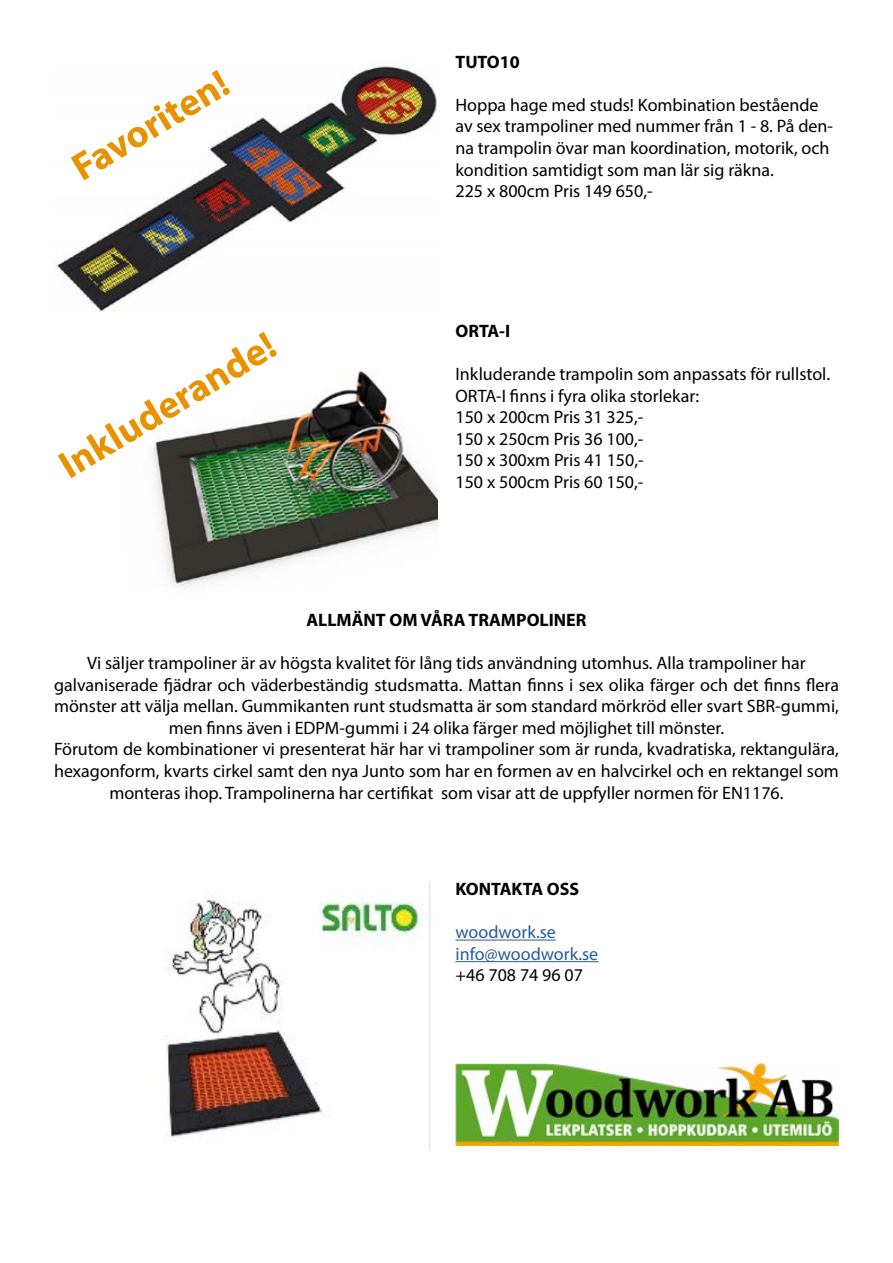
<style>
.page{position:relative;width:893px;height:1263px;background:#fff}
.page>*{position:absolute;margin:0;border:0;box-sizing:border-box;transform-origin:0 0}
.t1{font:700 39px "Myriad Pro";color:#e99200}
.t2{font:18px/21.6px "Myriad Pro";color:#000}
.t3{font:700 18px "Myriad Pro";color:#000}
.t4{font:18px/21.6px "Myriad Pro";color:#275b9b}
</style>
<div class="page">
<img style="left:56px;top:66px;width:381px;height:246px">
<img style="left:152px;top:370px;width:285px;height:217px">
<img style="left:164px;top:881px;width:267px;height:270px">
<hr style="left:455px;top:939px;width:101px;height:1px;background:#275b9b">
<hr style="left:455px;top:961px;width:143px;height:1px;background:#275b9b">
<img style="left:455px;top:1064px;width:384px;height:81px">
<h1 class="t1" style="left:62px;top:149px;width:177px;rotate:-31deg">Favoriten!</h1>
<h1 class="t1" style="left:49px;top:446px;width:247px;rotate:-31deg">Inkluderande!</h1>
<p class="t3" style="left:455px;top:50px;width:66px">TUTO10</p>
<p class="t2" style="left:455px;top:94px;width:379px">Hoppa hage med studs! Kombination bestående av sex trampoliner med nummer från 1 - 8. På den&shy;na trampolin övar man koordination, motorik, och kondition samtidigt som man lär sig räkna.<br>225 x 800cm Pris 149 650,-</p>
<p class="t3" style="left:455px;top:319px;width:56px">ORTA-I</p>
<p class="t2" style="left:455px;top:363px;width:376px">Inkluderande trampolin som anpassats för rullstol.<br>ORTA-I finns i fyra olika storlekar:<br>150 x 200cm Pris 31 325,-<br>150 x 250cm Pris 36 100,-<br>150 x 300xm Pris 41 150,-<br>150 x 500cm Pris 60 150,-</p>
<p class="t3" style="left:306px;top:608px;width:282px">ALLMÄNT OM VÅRA TRAMPOLINER</p>
<p class="t2" style="left:54px;top:652px;width:786px;text-align:center">Vi säljer trampoliner är av högsta kvalitet för lång tids användning utomhus. Alla trampoliner har galvaniserade fjädrar och väderbeständig studsmatta. Mattan finns i sex olika färger och det finns flera mönster att välja mellan. Gummikanten runt studsmatta är som standard mörkröd eller svart SBR-gummi, men finns även i EDPM-gummi i 24 olika färger med möjlighet till mönster.<br>Förutom de kombinationer vi presenterat här har vi trampoliner som är runda, kvadratiska, rektangulära, hexagonform, kvarts cirkel samt den nya Junto som har en formen av en halvcirkel och en rektangel som monteras ihop. Trampolinerna har certifikat som visar att de uppfyller normen för EN1176.</p>
<p class="t3" style="left:455px;top:877px;width:125px">KONTAKTA OSS</p>
<p class="t4" style="left:455px;top:921px;width:144px">woodwork.se info@woodwork.se</p>
<p class="t2" style="left:455px;top:964px;width:129px">+46 708 74 96 07</p>
</div>
